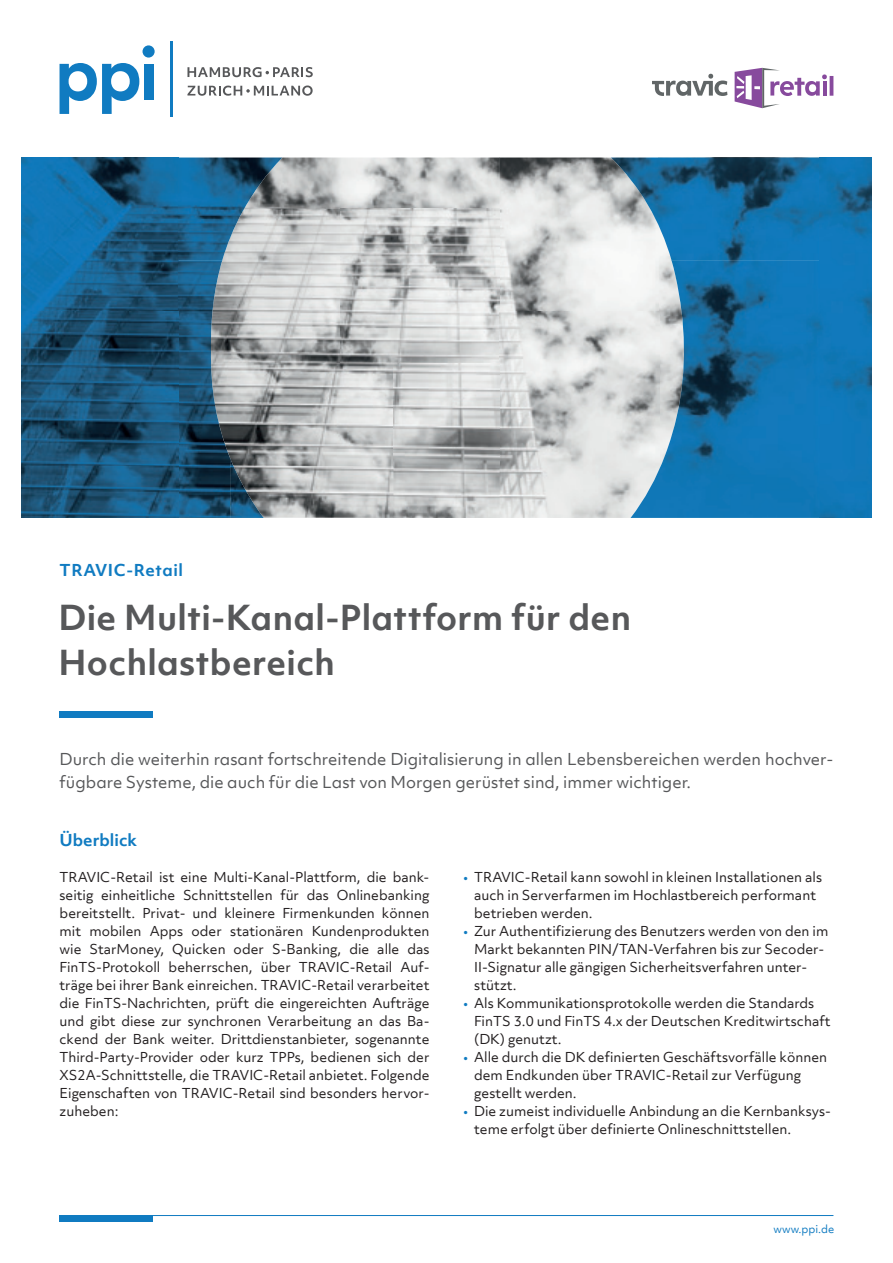
<style>
.page{position:relative;width:893px;height:1263px;background:#fff}
.page>*{position:absolute;margin:0;border:0;box-sizing:border-box;transform-origin:0 0}
.t1{font:700 33px/45px "Objektiv Mk 1";letter-spacing:.01em;color:#57585a}
.t2{font:15.75px/22.5px "Objektiv Mk 1";color:#57585a}
.t3{font:700 15.75px "Objektiv Mk 1";letter-spacing:.04em;color:#107bc1}
.t4{font:700 15.75px "Objektiv Mk 3";color:#107bc1}
.t5{font:13.2px/18px "Objektiv Mk 3";color:#231f20}
.t6{font:10.5px "Objektiv Mk 3";color:#107bc1}
.s1{color:#107bc1}
</style>
<div class="page">
<img style="left:282px;top:158px;width:218px;height:51px">
<img style="left:500px;top:158px;width:130px;height:360px">
<img style="left:230px;top:209px;width:270px;height:154px">
<img style="left:230px;top:363px;width:163px;height:103px">
<img style="left:393px;top:363px;width:107px;height:155px">
<img style="left:264px;top:466px;width:129px;height:52px">
<svg style="left:630px;top:261px;width:41px;height:257px"></svg>
<img style="left:611px;top:158px;width:208px;height:103px">
<img style="left:819px;top:158px;width:53px;height:360px">
<img style="left:671px;top:260px;width:149px;height:155px">
<img style="left:631px;top:415px;width:189px;height:103px">
<img style="left:21px;top:158px;width:157px;height:360px">
<img style="left:178px;top:158px;width:104px;height:103px">
<img style="left:178px;top:260px;width:52px;height:258px">
<img style="left:230px;top:458px;width:34px;height:60px">
<svg style="left:652px;top:74px;width:75px;height:22px"></svg>
<hr style="left:830px;top:76px;width:3px;height:20px;background:#874a9d">
<svg style="left:735px;top:68px;width:92px;height:40px"></svg>
<div style="left:144px;top:64px;width:9px;height:36px;background:#107bc1"></div>
<div style="left:143px;top:45px;width:12px;height:13px;background:#107bc1;border-radius:50%"></div>
<svg style="left:60px;top:63px;width:79px;height:51px"></svg>
<hr style="left:170px;top:42px;width:3px;height:75px;background:#107bc1">
<svg style="left:187px;top:67px;width:126px;height:10px"></svg>
<svg style="left:187px;top:85px;width:126px;height:11px"></svg>
<div style="left:60px;top:1215px;width:93px;height:6px;background:#107bc1"></div>
<hr style="left:60px;top:1215px;width:773px;height:1px;background:#107bc1">
<div style="left:60px;top:711px;width:93px;height:6px;background:#107bc1"></div>
<p class="t3" style="left:60px;top:559px;width:125px">TRAVIC-Retail</p>
<h1 class="t1" style="left:58px;top:594px;width:574px">Die Multi-Kanal-Plattform für den<br>Hochlastbereich</h1>
<p class="t2" style="left:60px;top:748px;width:775px">Durch die weiterhin rasant fortschreitende Digitalisierung in allen Lebensbereichen werden hochver&shy;fügbare Systeme, die auch für die Last von Morgen gerüstet sind, immer wichtiger.</p>
<p class="t4" style="left:60px;top:829px;width:79px">Überblick</p>
<p class="t5" style="left:60px;top:868px;width:371px;text-align:justify">TRAVIC-Retail ist eine Multi-Kanal-Plattform, die bank&shy;seitig einheitliche Schnittstellen für das Onlinebanking bereitstellt. Privat- und kleinere Firmenkunden können mit mobilen Apps oder stationären Kundenprodukten wie StarMoney, Quicken oder S-Banking, die alle das FinTS-Protokoll beherrschen, über TRAVIC-Retail Auf&shy;träge bei ihrer Bank einreichen. TRAVIC-Retail verarbeitet die FinTS-Nachrichten, prüft die eingereichten Aufträge und gibt diese zur synchronen Verarbeitung an das Ba&shy;ckend der Bank weiter. Drittdienstanbieter, sogenannte Third-Party-Provider oder kurz TPPs, bedienen sich der XS2A-Schnittstelle, die TRAVIC-Retail anbietet. Folgende Eigenschaften von TRAVIC-Retail sind besonders hervor&shy;zuheben:</p>
<p class="t5" style="left:474px;top:868px;width:349px;text-indent:-11px"><span class="s1">•</span> TRAVIC-Retail kann sowohl in kleinen Installationen als auch in Serverfarmen im Hochlastbereich performant betrieben werden.</p>
<p class="t5" style="left:474px;top:922px;width:356px;text-indent:-11px"><span class="s1">•</span> Zur Authentifizierung des Benutzers werden von den im Markt bekannten PIN/TAN-Verfahren bis zur Secoder-II-Signatur alle gängigen Sicherheitsverfahren unter&shy;stützt.</p>
<p class="t5" style="left:474px;top:994px;width:358px;text-indent:-11px"><span class="s1">•</span> Als Kommunikationsprotokolle werden die Standards<br>FinTS 3.0 und FinTS 4.x der Deutschen Kreditwirtschaft (DK) genutzt.</p>
<p class="t5" style="left:474px;top:1048px;width:354px;text-indent:-11px"><span class="s1">•</span> Alle durch die DK definierten Geschäftsvorfälle können dem Endkunden über TRAVIC-Retail zur Verfügung gestellt werden.</p>
<p class="t5" style="left:474px;top:1102px;width:358px;text-indent:-11px"><span class="s1">•</span> Die zumeist individuelle Anbindung an die Kernbanksys&shy;teme erfolgt über definierte Onlineschnittstellen.</p>
<p class="t6" style="left:773px;top:1222px;width:62px">www.ppi.de</p>
</div>
